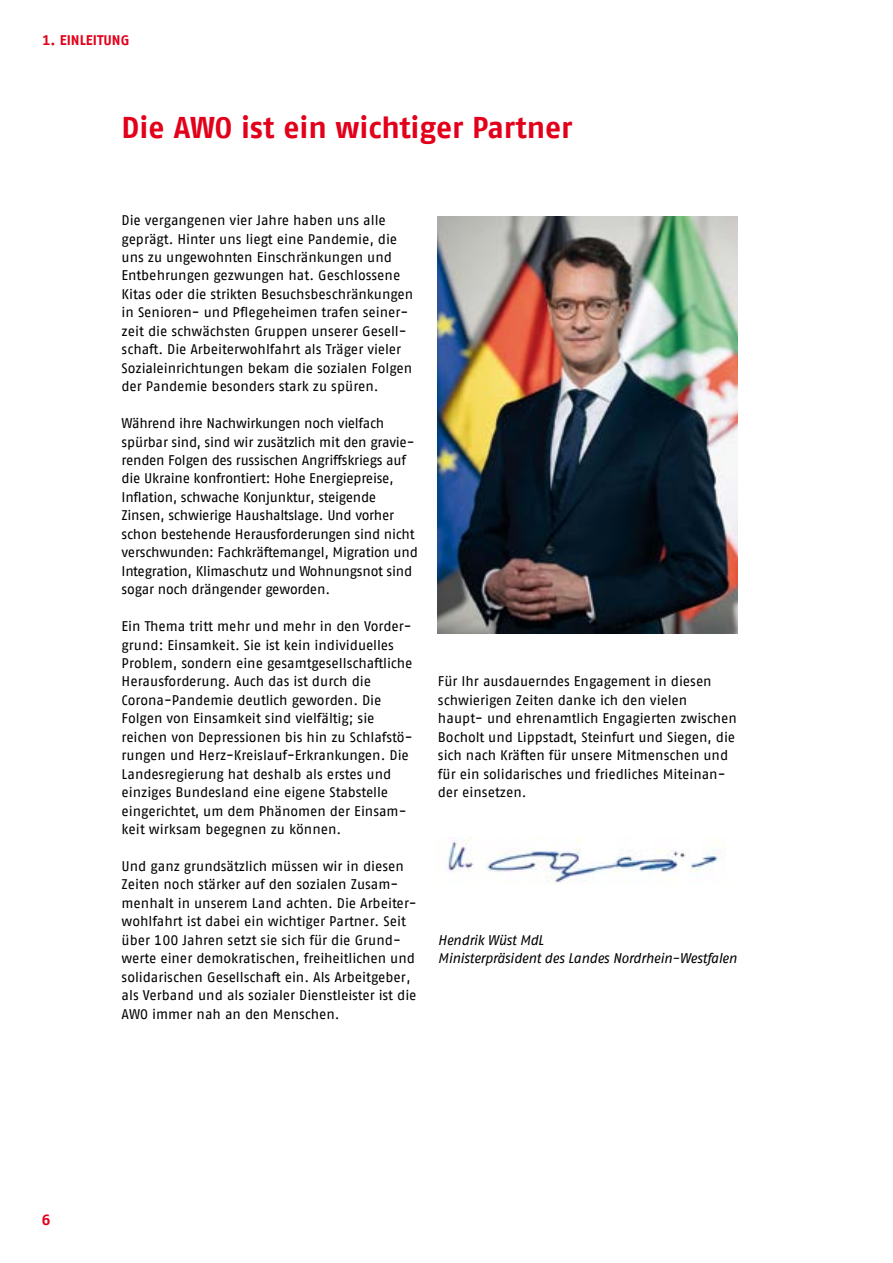
<style>
.page{position:relative;width:893px;height:1263px;background:#fff}
.page>*{position:absolute;margin:0;border:0;box-sizing:border-box;transform-origin:0 0}
.t1{font:700 30px "AWO Fago Office";color:#e2001a}
.t2{font:700 15px "AWO Fago Office";color:#e2001a}
.t3{font:13.95px/18.5px "AWO Fago Office";letter-spacing:-.005em;color:#000}
.t4{font:italic 13.95px/18.5px "AWO Fago Office";letter-spacing:-.025em;color:#000}
.t5{font:700 13.95px "AWO Fago Office";color:#e2001a}
</style>
<div class="page">
<img style="left:438px;top:217px;width:299px;height:416px">
<img style="left:448px;top:837px;width:277px;height:47px">
<p class="t5" style="left:43px;top:32px;width:88px">1. EINLEITUNG</p>
<h1 class="t1" style="left:122px;top:110px;width:452px">Die AWO ist ein wichtiger Partner</h1>
<p class="t3" style="left:122px;top:211px;width:293px">Die vergangenen vier Jahre haben uns alle geprägt. Hinter uns liegt eine Pandemie, die uns zu ungewohnten Einschränkungen und Entbehrungen gezwungen hat. Geschlossene Kitas oder die strikten Besuchsbeschränkungen in Senioren- und Pflegeheimen trafen seiner&shy;zeit die schwächsten Gruppen unserer Gesell&shy;schaft. Die Arbeiterwohlfahrt als Träger vieler Sozialeinrichtungen bekam die sozialen Folgen der Pandemie besonders stark zu spüren.</p>
<p class="t3" style="left:122px;top:414px;width:298px">Während ihre Nachwirkungen noch vielfach spürbar sind, sind wir zusätzlich mit den gravie&shy;renden Folgen des russischen Angriffskriegs auf die Ukraine konfrontiert: Hohe Energiepreise, Inflation, schwache Konjunktur, steigende Zinsen, schwierige Haushaltslage. Und vorher schon bestehende Herausforderungen sind nicht verschwunden: Fachkräftemangel, Migration und Integration, Klimaschutz und Wohnungsnot sind sogar noch drängender geworden.</p>
<p class="t3" style="left:122px;top:617px;width:292px">Ein Thema tritt mehr und mehr in den Vorder&shy;grund: Einsamkeit. Sie ist kein individuelles Problem, sondern eine gesamtgesellschaftliche Herausforderung. Auch das ist durch die Corona-Pandemie deutlich geworden. Die Folgen von Einsamkeit sind vielfältig; sie reichen von Depressionen bis hin zu Schlafstö&shy;rungen und Herz-Kreislauf-Erkrankungen. Die Landesregierung hat deshalb als erstes und einziges Bundesland eine eigene Stabstelle eingerichtet, um dem Phänomen der Einsam&shy;keit wirksam begegnen zu können.</p>
<p class="t3" style="left:122px;top:857px;width:297px">Und ganz grundsätzlich müssen wir in diesen Zeiten noch stärker auf den sozialen Zusam&shy;menhalt in unserem Land achten. Die Arbeiter&shy;wohlfahrt ist dabei ein wichtiger Partner. Seit über 100 Jahren setzt sie sich für die Grund&shy;werte einer demokratischen, freiheitlichen und solidarischen Gesellschaft ein. Als Arbeitgeber, als Verband und als sozialer Dienstleister ist die AWO immer nah an den Menschen.</p>
<p class="t3" style="left:438px;top:672px;width:301px">Für Ihr ausdauerndes Engagement in diesen schwierigen Zeiten danke ich den vielen<br>haupt- und ehrenamtlich Engagierten zwischen Bocholt und Lippstadt, Steinfurt und Siegen, die sich nach Kräften für unsere Mitmenschen und für ein solidarisches und friedliches Miteinan&shy;der einsetzen.</p>
<p class="t4" style="left:438px;top:930px;width:300px">Hendrik Wüst MdL<br>Ministerpräsident des Landes Nordrhein-Westfalen</p>
<p class="t2" style="left:42px;top:1211px;width:10px">6</p>
</div>
